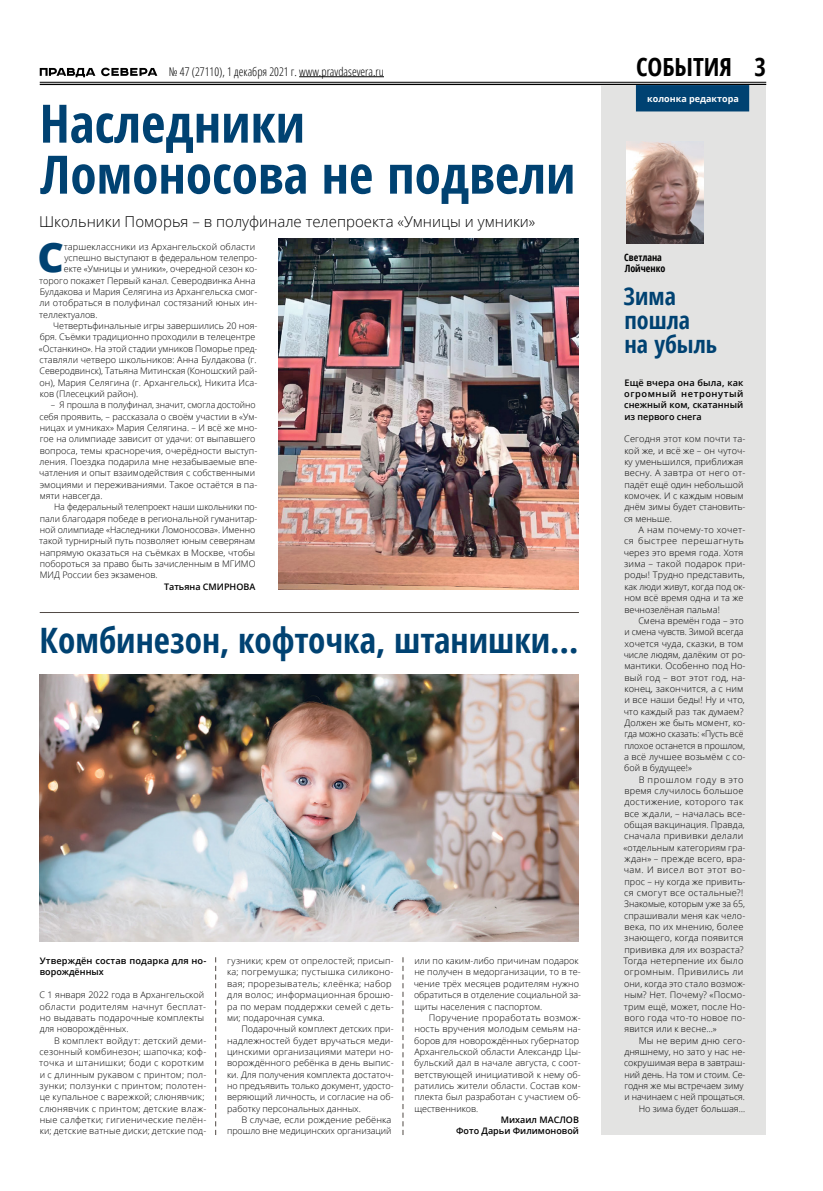
<style>
.page{position:relative;width:823px;height:1191px;background:#fff}
.page>*{position:absolute;margin:0;border:0;box-sizing:border-box;transform-origin:0 0}
.t1{font:700 condensed 53px/51px "Open Sans";color:#004272}
.t2{font:800 40.8px "Open Sans";color:#004272}
.t3{font:700 condensed 35px "Open Sans";color:#004272}
.t4{font:700 condensed 25px "Open Sans";color:#000}
.t5{font:700 condensed 24px/24px "Open Sans";color:#004272}
.t6{font:300 15px "Open Sans";color:#000}
.t7{font:300 condensed 12px "Open Sans";color:#000}
.t8{font:700 condensed 10px/11.3px "Open Sans";color:#000}
.t9{font:300 9px/11.3px "Open Sans";letter-spacing:.005em;color:#000}
.t10{font:300 9px/11.3px "Open Sans";letter-spacing:.025em;color:#000}
.t11{font:600 9px/11.3px "Open Sans";color:#000;text-align:justify}
.t12{font:700 9px "Open Sans";color:#fff}
</style>
<div class="page">
<hr style="left:40px;top:82px;width:725px;height:1px;background:#000">
<hr style="left:40px;top:84px;width:725px;height:1px;background:#000">
<hr style="left:299px;top:76px;width:85px;height:1px;background:#000">
<svg style="left:40px;top:68px;width:55px;height:9px"></svg>
<svg style="left:101px;top:68px;width:56px;height:8px"></svg>
<div style="left:601px;top:85px;width:164px;height:1049px;background:#e3e3e2"></div>
<div style="left:635px;top:85px;width:113px;height:26px;background:#004272"></div>
<img style="left:626px;top:142px;width:77px;height:102px">
<img style="left:278px;top:238px;width:300px;height:352px">
<hr style="left:40px;top:612px;width:538px;height:1px;background:#514a45">
<svg style="left:215px;top:957px;width:1px;height:178px"></svg>
<svg style="left:402px;top:957px;width:1px;height:178px"></svg>
<img style="left:40px;top:675px;width:538px;height:266px">
<h3 class="t7" style="left:169px;top:63px;width:217px">№ 47 (27110), 1 декабря 2021 г. www.pravdasevera.ru</h3>
<h3 class="t4" style="left:635px;top:49px;width:131px">СОБЫТИЯ 3</h3>
<p class="t12" style="left:647px;top:92px;width:93px">колонка редактора</p>
<h1 class="t1" style="left:40px;top:97px;width:537px">Наследники<br>Ломоносова не подвели</h1>
<h3 class="t6" style="left:39px;top:211px;width:497px">Школьники Поморья – в полуфинале телепроекта «Умницы и умники»</h3>
<h2 class="t2" style="left:38px;top:226px;width:28px">С</h2>
<p class="t9" style="left:64px;top:240px;width:193px">таршеклассники из Архангельской области</p>
<p class="t8" style="left:624px;top:251px;width:42px">Светлана<br>Лойченко</p>
<h3 class="t5" style="left:623px;top:283px;width:95px">Зима пошла на убыль</h3>
<p class="t11" style="left:623px;top:376px;width:121px">Ещё вчера она была, как огромный нетронутый снежный ком, скатанный из первого снега</p>
<p class="t9" style="left:623px;top:433px;width:123px">Сегодня этот ком почти та&shy;кой же, и всё же – он чуточ&shy;ку уменьшился, приближая весну. А завтра от него от&shy;падёт ещё один небольшой комочек. И с каждым новым днём зимы будет становить&shy;ся меньше.</p>
<p class="t9" style="left:623px;top:524px;width:123px;text-indent:15px">А нам почему‑то хочет&shy;ся быстрее перешагнуть через это время года. Хотя зима – такой подарок при&shy;роды! Трудно представить, как люди живут, когда под ок&shy;ном всё время одна и та же вечнозелёная пальма!</p>
<p class="t9" style="left:623px;top:614px;width:123px;text-indent:15px">Смена времён года – это и смена чувств. Зимой всегда хочется чуда, сказки, в том числе людям, далёким от ро&shy;мантики. Особенно под Но&shy;вый год – вот этот год, на&shy;конец, закончится, а с ним и все наши беды! Ну и что, что каждый раз так думаем?<br>Должен же быть момент, ко&shy;гда можно сказать: «Пусть всё плохое останется в прошлом, а всё лучшее возьмём с со&shy;бой в будущее!»</p>
<p class="t10" style="left:623px;top:773px;width:123px;text-indent:15px">В прошлом году в это время случилось большое достижение, которого так все ждали, – началась все&shy;общая вакцинация. Правда, сначала прививки делали «отдельным категориям гра&shy;ждан» – прежде всего, вра&shy;чам. И висел вот этот во&shy;прос – ну когда же привить&shy;ся смогут все остальные?!<br>Знакомые, которым уже за 65, спрашивали меня как чело&shy;века, по их мнению, более знающего, когда появится прививка для их возраста?<br>Тогда нетерпение их было огромным. Привились ли они, когда это стало возмож&shy;ным? Нет. Почему? «Посмо&shy;трим ещё, может, после Но&shy;вого года что‑то новое по&shy;явится или к весне…»</p>
<p class="t9" style="left:623px;top:1034px;width:123px;text-align:right">Мы не верим дню сего&shy;дняшнему, но зато у нас не&shy;сокрушимая вера в завтраш&shy;ний день. На том и стоим. Се&shy;годня же мы встречаем зиму и начинаем с ней прощаться.<br>Но зима будет большая…</p>
<p class="t9" style="left:64px;top:252px;width:194px">успешно выступают в федеральном телепро-</p>
<p class="t9" style="left:64px;top:263px;width:195px">екте «Умницы и умники», очередной сезон ко-</p>
<p class="t9" style="left:39px;top:274px;width:217px">торого покажет Первый канал. Северодвинка Анна</p>
<p class="t9" style="left:40px;top:286px;width:219px">Булдакова и Мария Селягина из Архангельска смог-</p>
<p class="t9" style="left:40px;top:297px;width:219px">ли отобраться в полуфинал состязаний юных ин-</p>
<p class="t9" style="left:39px;top:308px;width:60px">теллектуалов.</p>
<p class="t9" style="left:53px;top:320px;width:206px">Четвертьфинальные игры завершились 20 ноя-</p>
<p class="t9" style="left:40px;top:331px;width:217px">бря. Съёмки традиционно проходили в телецентре</p>
<p class="t9" style="left:39px;top:342px;width:220px">«Останкино». На этой стадии умников Поморье пред-</p>
<p class="t9" style="left:39px;top:354px;width:219px">ставляли четверо школьников: Анна Булдакова (г.</p>
<p class="t9" style="left:39px;top:365px;width:219px">Северодвинск), Татьяна Митинская (Коношский рай-</p>
<p class="t9" style="left:39px;top:376px;width:219px">он), Мария Селягина (г. Архангельск), Никита Иса-</p>
<p class="t9" style="left:40px;top:388px;width:100px">ков (Плесецкий район).</p>
<p class="t9" style="left:39px;top:399px;width:220px;text-indent:12px">– Я прошла в полуфинал, значит, смогла достойно себя проявить, – рассказала о своём участии в «Ум&shy;ницах и умниках» Мария Селягина. – И всё же мно&shy;гое на олимпиаде зависит от удачи: от выпавшего вопроса, темы красноречия, очерёдности выступ&shy;ления. Поездка подарила мне незабываемые впе&shy;чатления и опыт взаимодействия с собственными эмоциями и переживаниями. Такое остаётся в па&shy;мяти навсегда.</p>
<p class="t9" style="left:39px;top:501px;width:219px;text-indent:15px">На федеральный телепроект наши школьники по&shy;пали благодаря победе в региональной гуманитар&shy;ной олимпиаде «Наследники Ломоносова». Именно такой турнирный путь позволяет юным северянам напрямую оказаться на съёмках в Москве, чтобы побороться за право быть зачисленным в МГИМО МИД России без экзаменов.</p>
<p class="t11" style="left:164px;top:581px;width:93px">Татьяна СМИРНОВА</p>
<h3 class="t3" style="left:40px;top:616px;width:540px">Комбинезон, кофточка, штанишки…</h3>
<p class="t9" style="left:413px;top:955px;width:169px">или по каким‑либо причинам подарок не получен в медорганизации, то в те&shy;чение трёх месяцев родителям нужно обратиться в отделение социальной за&shy;щиты населения с паспортом.</p>
<p class="t9" style="left:414px;top:1011px;width:168px;text-indent:14px">Поручение проработать возмож&shy;ность вручения молодым семьям на&shy;боров для новорождённых губернатор Архангельской области Александр Цы&shy;бульский дал в начале августа, с соот&shy;ветствующей инициативой к нему об&shy;ратились жители области. Состав ком&shy;плекта был разработан с участием об&shy;щественников.</p>
<p class="t11" style="left:456px;top:1113px;width:124px;text-align:right">Михаил МАСЛОВ<br>Фото Дарьи Филимоновой</p>
<p class="t9" style="left:227px;top:955px;width:168px">гузники; крем от опрелостей; присып&shy;ка; погремушка; пустышка силиконо&shy;вая; прорезыватель; клеёнка; набор для волос; информационная брошю&shy;ра по мерам поддержки семей с деть&shy;ми; подарочная сумка.</p>
<p class="t9" style="left:227px;top:1023px;width:168px;text-align:justify;text-indent:14px">Подарочный комплект детских при&shy;надлежностей будет вручаться меди&shy;цинскими организациями матери но&shy;ворождённого ребёнка в день выпис&shy;ки. Для получения комплекта достаточ&shy;но предъявить только документ, удосто&shy;веряющий личность, и согласие на об&shy;работку персональных данных.</p>
<p class="t9" style="left:227px;top:1113px;width:166px;text-align:right">В случае, если рождение ребёнка прошло вне медицинских организаций</p>
<p class="t11" style="left:40px;top:955px;width:168px">Утверждён состав подарка для но&shy;ворождённых</p>
<p class="t9" style="left:39px;top:989px;width:168px">С 1 января 2022 года в Архангельской области родителям начнут бесплат&shy;но выдавать подарочные комплекты для новорождённых.</p>
<p class="t9" style="left:39px;top:1034px;width:168px;text-indent:15px">В комплект войдут: детский деми&shy;сезонный комбинезон; шапочка; коф&shy;точка и штанишки; боди с коротким и с длинным рукавом с принтом; пол&shy;зунки; ползунки с принтом; полотен&shy;це купальное с варежкой; слюнявчик; слюнявчик с принтом; детские влаж&shy;ные салфетки; гигиенические пелён&shy;ки; детские ватные диски; детские под-</p>
</div>
